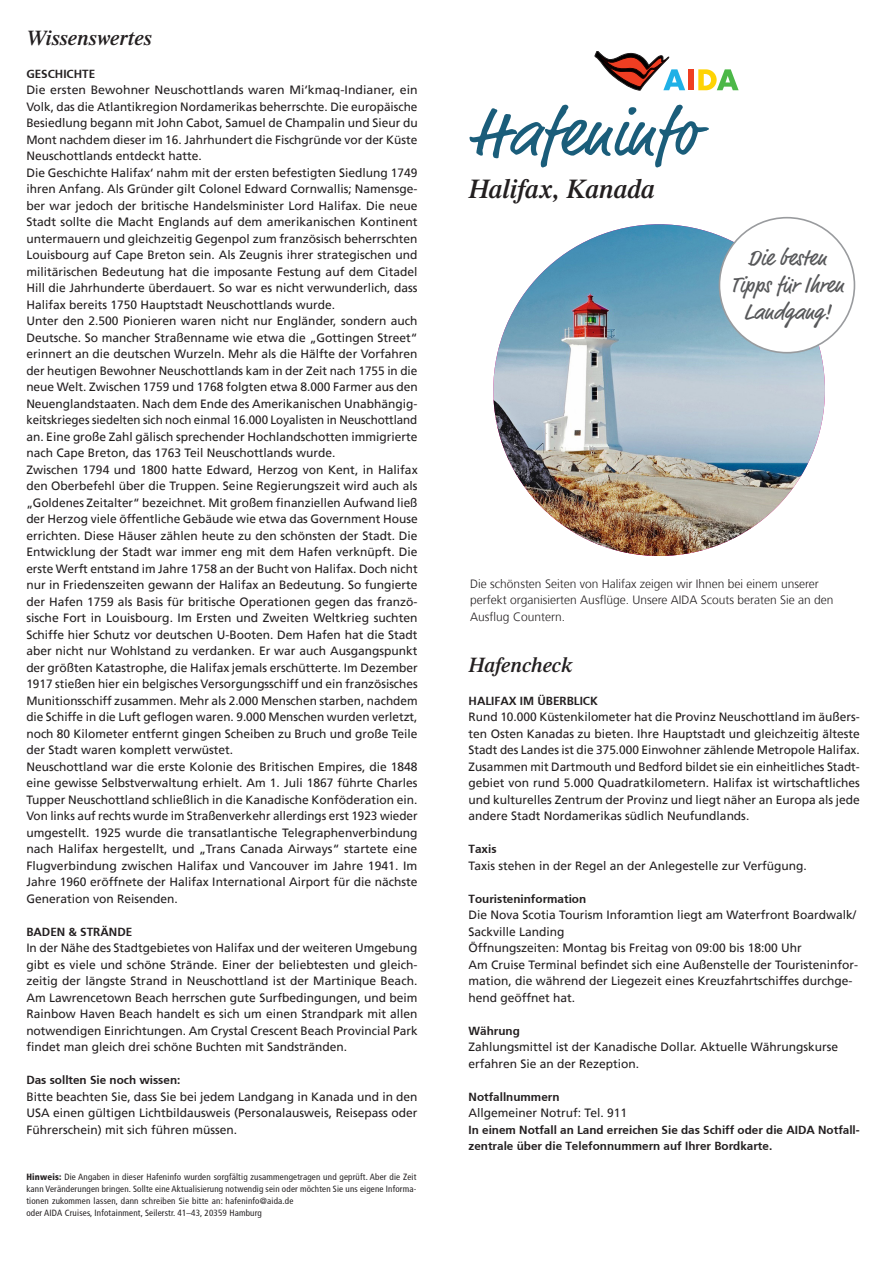
<style>
.page{position:relative;width:893px;height:1263px;background:#fff}
.page>*{position:absolute;margin:0;border:0;box-sizing:border-box;transform-origin:0 0}
.t1{font:67.5px "Market";color:#004b6c}
.t2{font:italic 600 27px "Times LT Std";letter-spacing:-.01em;color:#231f20}
.Störer_Market_Grau{font:22.5px/27px "Market";color:#57585a;text-align:center}
.t3{font:italic 600 21px "Times LT Std";letter-spacing:-.01em;color:#231f20}
.t4{font:12px/16.5px "Frutiger";color:#231f20;text-align:justify}
.AIDA_heute_Text{font:300 12px/16.5px "Frutiger";color:#231f20}
.t5{font:11.7px/16.5px "Frutiger B Bold";color:#231f20}
.t6{font:condensed 9px/12px "Frutiger";letter-spacing:.02em;color:#231f20}
.s1{font-weight:900}
</style>
<div class="page">
<div style="left:688px;top:69px;width:5px;height:21px;background:#ef3e22"></div>
<svg style="left:698px;top:69px;width:41px;height:21px"></svg>
<svg style="left:595px;top:51px;width:90px;height:39px"></svg>
<img style="left:493px;top:224px;width:332px;height:332px;border-radius:166px">
<div style="left:719px;top:218px;width:135px;height:135px;background:#fff;border-radius:50%"></div>
<p class="t3" style="left:26px;top:25px;width:127px">Wissenswertes</p>
<p class="t5" style="left:26px;top:65px;width:70px">GESCHICHTE</p>
<p class="t4" style="left:26px;top:82px;width:393px;text-align:left">Die ersten Bewohner Neuschottlands waren Mi‘kmaq-Indianer, ein Volk, das die Atlantikregion Nordamerikas beherrschte. Die europäische Besiedlung begann mit John Cabot, Samuel de Champalin und Sieur du Mont nachdem dieser im 16. Jahrhundert die Fischgründe vor der Küste Neuschottlands entdeckt hatte.<br>Die Geschichte Halifax‘ nahm mit der ersten befestigten Siedlung 1749 ihren Anfang. Als Gründer gilt Colonel Edward Cornwallis; Namensge&shy;ber war jedoch der britische Handelsminister Lord Halifax. Die neue Stadt sollte die Macht Englands auf dem amerikanischen Kontinent untermauern und gleichzeitig Gegenpol zum französisch beherrschten Louisbourg auf Cape Breton sein. Als Zeugnis ihrer strategischen und militärischen Bedeutung hat die imposante Festung auf dem Citadel Hill die Jahrhunderte überdauert. So war es nicht verwunderlich, dass Halifax bereits 1750 Hauptstadt Neuschottlands wurde.<br>Unter den 2.500 Pionieren waren nicht nur Engländer, sondern auch Deutsche. So mancher Straßenname wie etwa die „Gottingen Street“ erinnert an die deutschen Wurzeln. Mehr als die Hälfte der Vorfahren der heutigen Bewohner Neuschottlands kam in der Zeit nach 1755 in die neue Welt. Zwischen 1759 und 1768 folgten etwa 8.000 Farmer aus den Neuenglandstaaten. Nach dem Ende des Amerikanischen Unabhängig&shy;keitskrieges siedelten sich noch einmal 16.000 Loyalisten in Neuschottland an. Eine große Zahl gälisch sprechender Hochlandschotten immigrierte nach Cape Breton, das 1763 Teil Neuschottlands wurde.<br>Zwischen 1794 und 1800 hatte Edward, Herzog von Kent, in Halifax den Oberbefehl über die Truppen. Seine Regierungszeit wird auch als „Goldenes Zeitalter“ bezeichnet. Mit großem finanziellen Aufwand ließ der Herzog viele öffentliche Gebäude wie etwa das Government House errichten. Diese Häuser zählen heute zu den schönsten der Stadt. Die Entwicklung der Stadt war immer eng mit dem Hafen verknüpft. Die erste Werft entstand im Jahre 1758 an der Bucht von Halifax. Doch nicht nur in Friedenszeiten gewann der Halifax an Bedeutung. So fungierte der Hafen 1759 als Basis für britische Operationen gegen das franzö&shy;sische Fort in Louisbourg. Im Ersten und Zweiten Weltkrieg suchten Schiffe hier Schutz vor deutschen U-Booten. Dem Hafen hat die Stadt aber nicht nur Wohlstand zu verdanken. Er war auch Ausgangspunkt der größten Katastrophe, die Halifax jemals erschütterte. Im Dezember 1917 stießen hier ein belgisches Versorgungsschiff und ein französisches Munitionsschiff zusammen. Mehr als 2.000 Menschen starben, nachdem die Schiffe in die Luft geflogen waren. 9.000 Menschen wurden verletzt, noch 80 Kilometer entfernt gingen Scheiben zu Bruch und große Teile der Stadt waren komplett verwüstet.<br>Neuschottland war die erste Kolonie des Britischen Empires, die 1848 eine gewisse Selbstverwaltung erhielt. Am 1. Juli 1867 führte Charles Tupper Neuschottland schließlich in die Kanadische Konföderation ein.<br>Von links auf rechts wurde im Straßenverkehr allerdings erst 1923 wieder umgestellt. 1925 wurde die transatlantische Telegraphenverbindung nach Halifax hergestellt, und „Trans Canada Airways“ startete eine Flugverbindung zwischen Halifax und Vancouver im Jahre 1941. Im Jahre 1960 eröffnete der Halifax International Airport für die nächste Generation von Reisenden.</p>
<p class="t5" style="left:26px;top:923px;width:107px">BADEN &amp; STRÄNDE</p>
<p class="t4" style="left:26px;top:940px;width:393px">In der Nähe des Stadtgebietes von Halifax und der weiteren Umgebung gibt es viele und schöne Strände. Einer der beliebtesten und gleich&shy;zeitig der längste Strand in Neuschottland ist der Martinique Beach.<br>Am Lawrencetown Beach herrschen gute Surfbedingungen, und beim Rainbow Haven Beach handelt es sich um einen Strandpark mit allen notwendigen Einrichtungen. Am Crystal Crescent Beach Provincial Park findet man gleich drei schöne Buchten mit Sandstränden.</p>
<p class="t5" style="left:26px;top:1072px;width:156px">Das sollten Sie noch wissen:</p>
<p class="t4" style="left:26px;top:1088px;width:393px">Bitte beachten Sie, dass Sie bei jedem Landgang in Kanada und in den USA einen gültigen Lichtbildausweis (Personalausweis, Reisepass oder Führerschein) mit sich führen müssen.</p>
<p class="t6" style="left:26px;top:1171px;width:392px"><span class="s1">Hinweis:</span> Die Angaben in dieser Hafeninfo wurden sorgfältig zusammengetragen und geprüft. Aber die Zeit kann Veränderungen bringen. Sollte eine Aktualisierung notwendig sein oder möchten Sie uns eigene Informa&shy;tionen zukommen lassen, dann schreiben Sie bitte an: hafeninfo@aida.de<br>oder AIDA Cruises, Infotainment, Seilerstr. 41–43, 20359 Hamburg</p>
<h1 class="t1" style="left:470px;top:93px;width:228px">Hafeninfo</h1>
<p class="t2" style="left:469px;top:173px;width:188px">Halifax, Kanada</p>
<p class="Störer_Market_Grau" style="left:731px;top:246px;width:114px">Die besten<br>Tipps für Ihren<br>Landgang!</p>
<p class="AIDA_heute_Text" style="left:470px;top:576px;width:365px">Die schönsten Seiten von Halifax zeigen wir Ihnen bei einem unserer perfekt organisierten Ausflüge. Unsere AIDA Scouts beraten Sie an den<br>Ausflug Countern.</p>
<p class="t3" style="left:469px;top:652px;width:106px">Hafencheck</p>
<p class="t5" style="left:469px;top:692px;width:131px">HALIFAX IM ÜBERBLICK</p>
<p class="t4" style="left:469px;top:709px;width:393px">Rund 10.000 Küstenkilometer hat die Provinz Neuschottland im äußers&shy;ten Osten Kanadas zu bieten. Ihre Hauptstadt und gleichzeitig älteste Stadt des Landes ist die 375.000 Einwohner zählende Metropole Halifax.<br>Zusammen mit Dartmouth und Bedford bildet sie ein einheitliches Stadt&shy;gebiet von rund 5.000 Quadratkilometern. Halifax ist wirtschaftliches und kulturelles Zentrum der Provinz und liegt näher an Europa als jede andere Stadt Nordamerikas südlich Neufundlands.</p>
<p class="t5" style="left:469px;top:841px;width:29px">Taxis</p>
<p class="t4" style="left:469px;top:857px;width:340px">Taxis stehen in der Regel an der Anlegestelle zur Verfügung.</p>
<p class="t5" style="left:469px;top:890px;width:119px">Touristeninformation</p>
<p class="t4" style="left:469px;top:907px;width:391px;text-align:left">Die Nova Scotia Tourism Inforamtion liegt am Waterfront Boardwalk/ Sackville Landing<br>Öffnungszeiten: Montag bis Freitag von 09:00 bis 18:00 Uhr<br>Am Cruise Terminal befindet sich eine Außenstelle der Touristeninfor&shy;mation, die während der Liegezeit eines Kreuzfahrtschiffes durchge&shy;hend geöffnet hat.</p>
<p class="t5" style="left:469px;top:1022px;width:53px">Währung</p>
<p class="t4" style="left:469px;top:1039px;width:371px">Zahlungsmittel ist der Kanadische Dollar. Aktuelle Währungskurse erfahren Sie an der Rezeption.</p>
<p class="t5" style="left:469px;top:1088px;width:93px">Notfallnummern</p>
<p class="t4" style="left:469px;top:1105px;width:160px">Allgemeiner Notruf: Tel. 911</p>
<p class="t5" style="left:469px;top:1121px;width:393px">In einem Notfall an Land erreichen Sie das Schiff oder die AIDA Notfall&shy;zentrale über die Telefonnummern auf Ihrer Bordkarte.</p>
</div>
